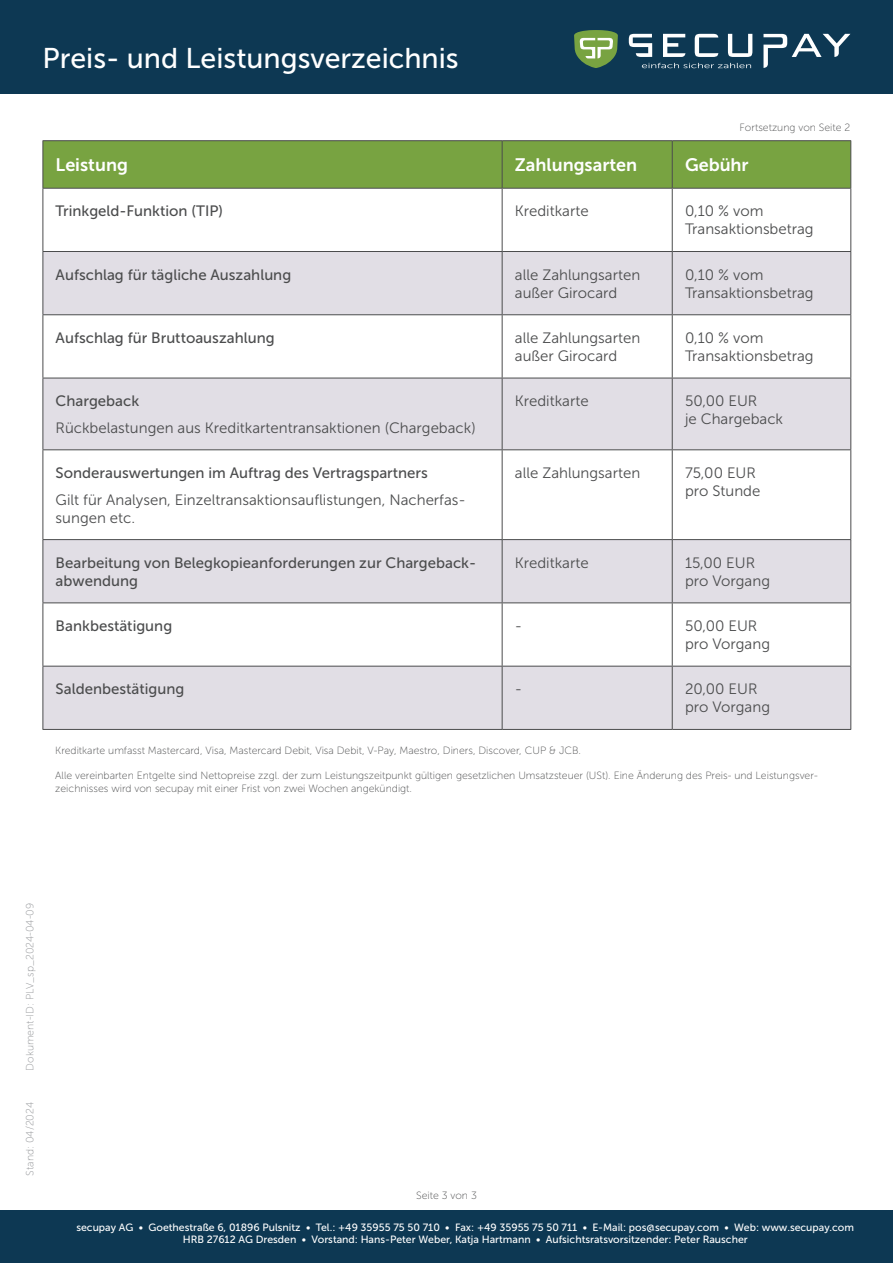
<style>
.page{position:relative;width:893px;height:1263px;background:#fff}
.page>*{position:absolute;margin:0;border:0;box-sizing:border-box;transform-origin:0 0}
.t1{font:28.5px "Museo Sans 500";color:#fff}
.t2{font:18px "Museo Sans 700";color:#fff}
.t3{font:15px/18px "Museo Sans 300";color:#4b4c4d}
.t4{font:15px/18px "Museo Sans 500";color:#4b4c4d}
.t5{font:10.5px/12.6px "Museo Sans 100";color:#4b4c4d}
.t6{font:10.5px/12.6px "Museo Sans 500";color:#fff;text-align:center}
.t7{font:10.5px "Museo Sans 100";color:#919396}
</style>
<div class="page">
<div style="left:0;top:0;width:893px;height:94px;background:#0d3853"></div>
<div style="left:0;top:1210px;width:893px;height:53px;background:#0d3853"></div>
<svg style="left:574px;top:30px;width:44px;height:38px"></svg>
<svg style="left:728px;top:34px;width:24px;height:23px"></svg>
<svg style="left:629px;top:34px;width:23px;height:23px"></svg>
<svg style="left:695px;top:34px;width:23px;height:23px"></svg>
<svg style="left:663px;top:34px;width:22px;height:23px"></svg>
<svg style="left:763px;top:34px;width:87px;height:34px"></svg>
<svg style="left:642px;top:63px;width:109px;height:5px"></svg>
<div style="left:44px;top:141px;width:806px;height:47px;background:#78a341"></div>
<svg style="left:44px;top:252px;width:806px;height:477px;fill:#e1dee5"></svg>
<hr style="left:43px;top:140px;width:459px;height:1px;background:#4b4c4d">
<hr style="left:43px;top:141px;width:1px;height:47px;background:#4b4c4d">
<hr style="left:502px;top:140px;width:170px;height:1px;background:#4b4c4d">
<hr style="left:502px;top:141px;width:1px;height:47px;background:#4b4c4d">
<hr style="left:672px;top:140px;width:179px;height:1px;background:#4b4c4d">
<hr style="left:672px;top:141px;width:1px;height:47px;background:#4b4c4d">
<hr style="left:850px;top:141px;width:1px;height:47px;background:#4b4c4d">
<hr style="left:43px;top:188px;width:459px;height:1px;background:#4b4c4d">
<hr style="left:43px;top:189px;width:1px;height:62px;background:#4b4c4d">
<hr style="left:502px;top:188px;width:170px;height:1px;background:#4b4c4d">
<hr style="left:502px;top:189px;width:1px;height:62px;background:#4b4c4d">
<hr style="left:672px;top:188px;width:179px;height:1px;background:#4b4c4d">
<hr style="left:672px;top:189px;width:1px;height:62px;background:#4b4c4d">
<hr style="left:850px;top:189px;width:1px;height:62px;background:#4b4c4d">
<hr style="left:43px;top:251px;width:459px;height:1px;background:#4b4c4d">
<hr style="left:43px;top:252px;width:1px;height:62px;background:#4b4c4d">
<hr style="left:502px;top:251px;width:170px;height:1px;background:#4b4c4d">
<hr style="left:502px;top:252px;width:1px;height:62px;background:#4b4c4d">
<hr style="left:672px;top:251px;width:179px;height:1px;background:#4b4c4d">
<hr style="left:672px;top:252px;width:1px;height:62px;background:#4b4c4d">
<hr style="left:850px;top:252px;width:1px;height:62px;background:#4b4c4d">
<hr style="left:43px;top:314px;width:459px;height:1px;background:#4b4c4d">
<hr style="left:43px;top:315px;width:1px;height:63px;background:#4b4c4d">
<hr style="left:502px;top:314px;width:170px;height:1px;background:#4b4c4d">
<hr style="left:502px;top:315px;width:1px;height:63px;background:#4b4c4d">
<hr style="left:672px;top:314px;width:179px;height:1px;background:#4b4c4d">
<hr style="left:672px;top:315px;width:1px;height:63px;background:#4b4c4d">
<hr style="left:850px;top:315px;width:1px;height:63px;background:#4b4c4d">
<hr style="left:43px;top:378px;width:459px;height:1px;background:#4b4c4d">
<hr style="left:43px;top:378px;width:1px;height:71px;background:#4b4c4d">
<hr style="left:502px;top:378px;width:170px;height:1px;background:#4b4c4d">
<hr style="left:502px;top:378px;width:1px;height:71px;background:#4b4c4d">
<hr style="left:672px;top:378px;width:179px;height:1px;background:#4b4c4d">
<hr style="left:672px;top:378px;width:1px;height:71px;background:#4b4c4d">
<hr style="left:850px;top:378px;width:1px;height:71px;background:#4b4c4d">
<hr style="left:43px;top:449px;width:459px;height:1px;background:#4b4c4d">
<hr style="left:43px;top:450px;width:1px;height:89px;background:#4b4c4d">
<hr style="left:502px;top:449px;width:170px;height:1px;background:#4b4c4d">
<hr style="left:502px;top:450px;width:1px;height:89px;background:#4b4c4d">
<hr style="left:672px;top:449px;width:179px;height:1px;background:#4b4c4d">
<hr style="left:672px;top:450px;width:1px;height:89px;background:#4b4c4d">
<hr style="left:850px;top:450px;width:1px;height:89px;background:#4b4c4d">
<hr style="left:43px;top:539px;width:459px;height:1px;background:#4b4c4d">
<hr style="left:43px;top:540px;width:1px;height:62px;background:#4b4c4d">
<hr style="left:502px;top:539px;width:170px;height:1px;background:#4b4c4d">
<hr style="left:502px;top:540px;width:1px;height:62px;background:#4b4c4d">
<hr style="left:672px;top:539px;width:179px;height:1px;background:#4b4c4d">
<hr style="left:672px;top:540px;width:1px;height:62px;background:#4b4c4d">
<hr style="left:850px;top:540px;width:1px;height:62px;background:#4b4c4d">
<hr style="left:43px;top:602px;width:459px;height:1px;background:#4b4c4d">
<hr style="left:43px;top:603px;width:1px;height:63px;background:#4b4c4d">
<hr style="left:502px;top:602px;width:170px;height:1px;background:#4b4c4d">
<hr style="left:502px;top:603px;width:1px;height:63px;background:#4b4c4d">
<hr style="left:672px;top:602px;width:179px;height:1px;background:#4b4c4d">
<hr style="left:672px;top:603px;width:1px;height:63px;background:#4b4c4d">
<hr style="left:850px;top:603px;width:1px;height:63px;background:#4b4c4d">
<hr style="left:43px;top:666px;width:459px;height:1px;background:#4b4c4d">
<hr style="left:43px;top:666px;width:1px;height:63px;background:#4b4c4d">
<hr style="left:502px;top:666px;width:170px;height:1px;background:#4b4c4d">
<hr style="left:502px;top:666px;width:1px;height:63px;background:#4b4c4d">
<hr style="left:672px;top:666px;width:179px;height:1px;background:#4b4c4d">
<hr style="left:672px;top:666px;width:1px;height:63px;background:#4b4c4d">
<hr style="left:850px;top:666px;width:1px;height:63px;background:#4b4c4d">
<hr style="left:43px;top:729px;width:459px;height:1px;background:#4b4c4d">
<hr style="left:502px;top:729px;width:170px;height:1px;background:#4b4c4d">
<hr style="left:672px;top:729px;width:179px;height:1px;background:#4b4c4d">
<h1 class="t1" style="left:43px;top:43px;width:418px">Preis- und Leistungsverzeichnis</h1>
<p class="t5" style="left:740px;top:121px;width:112px">Fortsetzung von Seite 2</p>
<p class="t2" style="left:56px;top:155px;width:74px">Leistung</p>
<p class="t2" style="left:515px;top:155px;width:124px">Zahlungsarten</p>
<p class="t2" style="left:685px;top:155px;width:65px">Gebühr</p>
<p class="t4" style="left:56px;top:202px;width:169px">Trinkgeld-Funktion (TIP)</p>
<p class="t3" style="left:515px;top:202px;width:75px">Kreditkarte</p>
<p class="t3" style="left:685px;top:202px;width:130px">0,10 % vom<br>Transaktionsbetrag</p>
<p class="t4" style="left:56px;top:266px;width:237px">Aufschlag für tägliche Auszahlung</p>
<p class="t3" style="left:515px;top:266px;width:127px">alle Zahlungsarten außer Girocard</p>
<p class="t3" style="left:685px;top:266px;width:130px">0,10 % vom<br>Transaktionsbetrag</p>
<p class="t4" style="left:56px;top:329px;width:220px">Aufschlag für Bruttoauszahlung</p>
<p class="t3" style="left:515px;top:329px;width:127px">alle Zahlungsarten außer Girocard</p>
<p class="t3" style="left:685px;top:329px;width:130px">0,10 % vom<br>Transaktionsbetrag</p>
<p class="t4" style="left:56px;top:392px;width:85px">Chargeback</p>
<p class="t3" style="left:56px;top:419px;width:422px">Rückbelastungen aus Kreditkartentransaktionen (Chargeback)</p>
<p class="t3" style="left:515px;top:392px;width:75px">Kreditkarte</p>
<p class="t3" style="left:685px;top:392px;width:100px">50,00 EUR<br>je Chargeback</p>
<p class="t4" style="left:56px;top:464px;width:374px">Sonderauswertungen im Auftrag des Vertragspartners</p>
<p class="t3" style="left:56px;top:491px;width:412px">Gilt für Analysen, Einzeltransaktionsauflistungen, Nacherfas&shy;sungen etc.</p>
<p class="t3" style="left:515px;top:464px;width:127px">alle Zahlungsarten</p>
<p class="t3" style="left:685px;top:464px;width:77px">75,00 EUR pro Stunde</p>
<p class="t4" style="left:56px;top:554px;width:422px">Bearbeitung von Belegkopieanforderungen zur Chargeback&shy;abwendung</p>
<p class="t3" style="left:515px;top:554px;width:75px">Kreditkarte</p>
<p class="t3" style="left:685px;top:554px;width:87px">15,00 EUR pro Vorgang</p>
<p class="t4" style="left:56px;top:617px;width:118px">Bankbestätigung</p>
<p class="t3" style="left:515px;top:617px;width:9px">-</p>
<p class="t3" style="left:685px;top:617px;width:87px">50,00 EUR pro Vorgang</p>
<p class="t4" style="left:56px;top:680px;width:130px">Saldenbestätigung</p>
<p class="t3" style="left:515px;top:680px;width:9px">-</p>
<p class="t3" style="left:685px;top:680px;width:87px">20,00 EUR pro Vorgang</p>
<p class="t5" style="left:55px;top:744px;width:527px">Kreditkarte umfasst Mastercard, Visa, Mastercard Debit, Visa Debit, V-Pay, Maestro, Diners, Discover, CUP &amp; JCB.</p>
<p class="t5" style="left:55px;top:769px;width:764px">Alle vereinbarten Entgelte sind Nettopreise zzgl. der zum Leistungszeitpunkt gültigen gesetzlichen Umsatzsteuer (USt). Eine Änderung des Preis- und Leistungsver&shy;zeichnisses wird von secupay mit einer Frist von zwei Wochen angekündigt.</p>
<p class="t7" style="left:24px;top:1071px;width:169px;rotate:-90deg">Dokument-ID: PLV_sp_2024-04-09</p>
<p class="t7" style="left:24px;top:1176px;width:75px;rotate:-90deg">Stand: 04/2024</p>
<p class="t5" style="left:416px;top:1190px;width:62px">Seite 3 von 3</p>
<p class="t6" style="left:76px;top:1221px;width:779px">secupay AG • Goethestraße 6, 01896 Pulsnitz • Tel.: +49 35955 75 50 710 • Fax: +49 35955 75 50 711 • E-Mail: pos@secupay.com • Web: www.secupay.com<br>HRB 27612 AG Dresden • Vorstand: Hans-Peter Weber, Katja Hartmann • Aufsichtsratsvorsitzender: Peter Rauscher</p>
</div>
